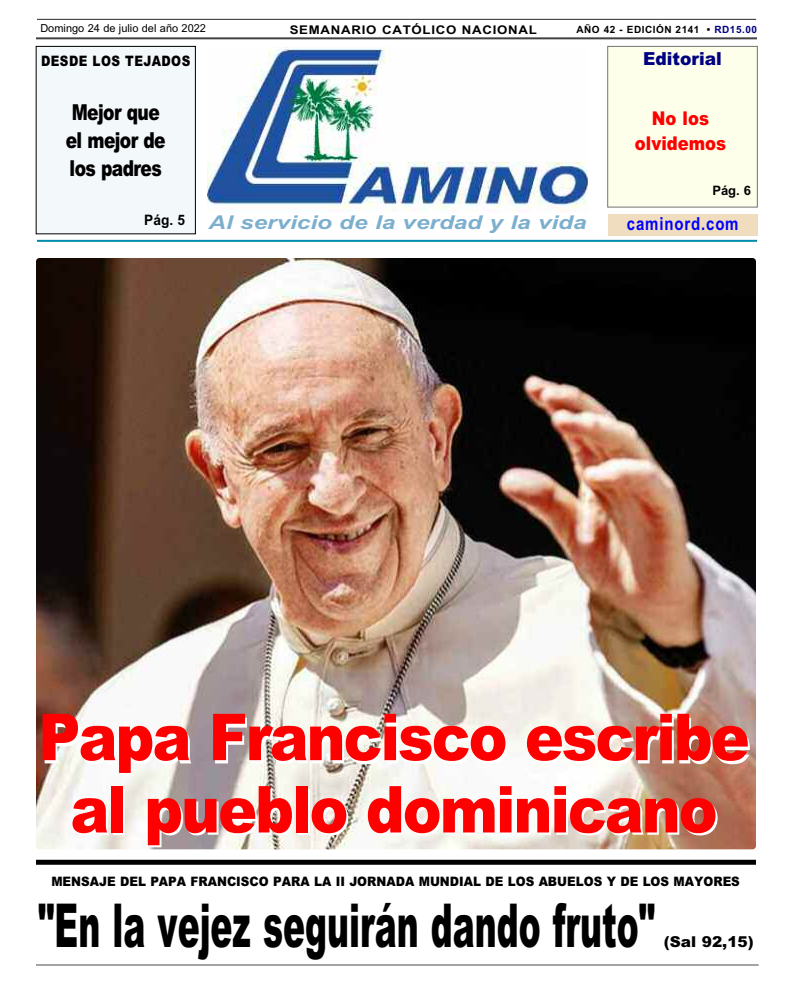
<style>
.page{position:relative;width:792px;height:1008px;background:#fff}
.page>*{position:absolute;margin:0;border:0;box-sizing:border-box;transform-origin:0 0}
.t1{font:900 64.8px/72.3px "Arial";letter-spacing:-.035em;color:#f00;text-align:center;scale:.9 1}
.t2{font:900 60.6px "Arial";color:#000;scale:.54 1}
.t3{font:900 22px/28px "Arial";letter-spacing:-.035em;color:#000;scale:.78 1}
.t4{font:italic 700 19px "Arial";color:#7caece;scale:1.28 1}
.t5{font:900 19px/25px "Arial";color:#f00;text-align:center;scale:.86 1}
.t6{font:700 18px "Arial";letter-spacing:.055em;color:#00f;scale:.83 1}
.t7{font:900 18px "Arial";color:#000080;scale:.95 1}
.t8{font:900 15px "Arial";color:#000}
.t9{font:900 14.4px "Arial";letter-spacing:.035em;color:#000;scale:.83 1}
.t10{font:900 13px "Arial";color:#000;scale:.92 1}
.t11{font:700 13px "Arial";color:#000}
.t12{font:700 12px "Arial";letter-spacing:.055em;color:#000;scale:1.1 1}
.t13{font:11px "Arial";color:#000}
.t14{font:700 10px "Arial";letter-spacing:.05em;color:#000}
.s1{color:#000080}
</style>
<div class="page">
<img style="left:36px;top:258px;width:720px;height:591px;border-radius:4px">
<div style="left:608px;top:47px;width:149px;height:160px;background:#fdffea"></div>
<hr style="left:36px;top:37px;width:721px;height:2px;background:#424242">
<hr style="left:37px;top:19px;width:719px;height:1px;background:#2b2b2b">
<hr style="left:37px;top:240px;width:720px;height:2px;background:#008cad">
<img style="left:207px;top:48px;width:381px;height:164px">
<div style="left:36px;top:46px;width:159px;height:188px;background:#f3f8fb"></div>
<div style="left:36px;top:46px;width:160px;height:188px;border:1px solid #000"></div>
<div style="left:608px;top:214px;width:150px;height:22px;background:#f0ddbf"></div>
<div style="left:36px;top:860px;width:720px;height:5px;background:#000"></div>
<hr style="left:36px;top:964px;width:723px;height:2px;background:#a3a3a3">
<p class="t13" style="left:40px;top:21px;width:167px">Domingo 24 de julio del año 2022</p>
<p class="t12" style="left:290px;top:23px;width:226px">SEMANARIO CATÓLICO NACIONAL</p>
<p class="t14" style="left:577px;top:24px;width:182px">AÑO 42 - EDICIÓN 2141 • <span class="s1">RD15.00</span></p>
<h3 class="t7" style="left:643px;top:48px;width:84px">Editorial</h3>
<h3 class="t3" style="left:66px;top:99px;width:130px">Mejor que el mejor de los padres</h3>
<p class="t11" style="left:712px;top:183px;width:40px">Pág. 6</p>
<h3 class="t4" style="left:144px;top:211px;width:347px"><sup>Pág.</sup> <sup>5</sup> Al servicio de la verdad y la vida</h3>
<h3 class="t6" style="left:627px;top:213px;width:136px">caminord.com</h3>
<p class="t9" style="left:41px;top:53px;width:181px">DESDE LOS TEJADOS</p>
<h3 class="t5" style="left:635px;top:105px;width:107px">No los olvidemos</h3>
<h1 class="t1" style="left:38px;top:702px;width:792px">Papa Francisco escribe al pueblo dominicano</h1>
<p class="t10" style="left:51px;top:874px;width:750px">MENSAJE DEL PAPA FRANCISCO PARA LA II JORNADA MUNDIAL DE LOS ABUELOS Y DE LOS MAYORES</p>
<h2 class="t2" style="left:38px;top:890px;width:1144px">"En la vejez seguirán dando fruto"</h2>
<p class="t8" style="left:664px;top:933px;width:92px">(Sal 92,15)</p>
</div>
